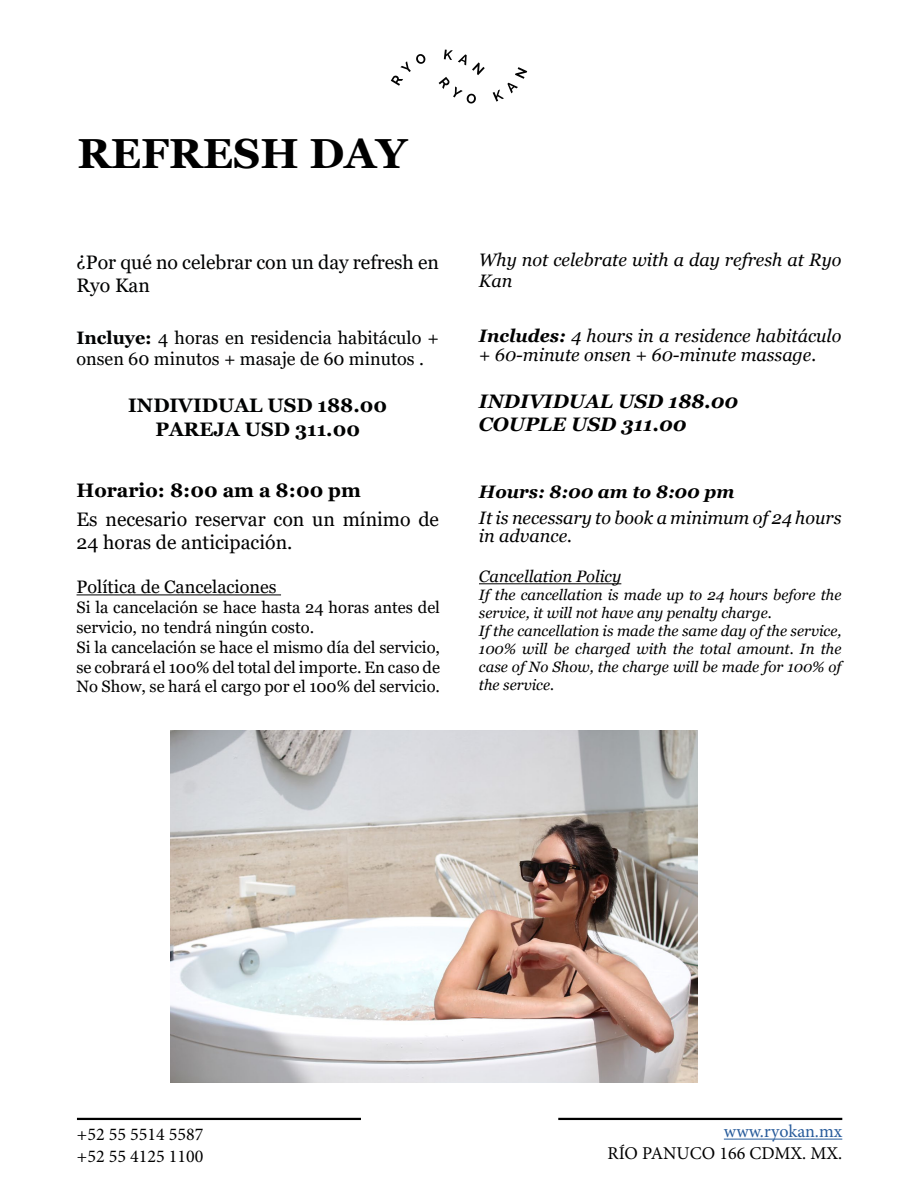
<style>
.page{position:relative;width:918px;height:1188px;background:#fff}
.page>*{position:absolute;margin:0;border:0;box-sizing:border-box;transform-origin:0 0}
.t1{font:700 42px "Georgia";color:#000}
.t2{font:19.5px/23.4px "Georgia";color:#000}
.t3{font:19.5px/23.4px "Georgia";color:#010202}
.t4{font:700 19.5px/23.4px "Georgia";color:#010202;text-align:center}
.t5{font:italic 700 19.5px/23.4px "Georgia";color:#000}
.t6{font:700 19.5px "Georgia";color:#000}
.t7{font:italic 18px/21.6px "Georgia";color:#000}
.t8{font:18px/21.6px "Georgia";color:#010202}
.t9{font:18px/21.6px "Minion Pro";color:#000}
.t10{font:18px "Georgia";color:#000}
.t11{font:italic 700 18px "Georgia";color:#000}
.t12{font:18px "Minion Pro";color:#275b9b}
.t13{font:16.5px/19.8px "Georgia";color:#000}
.t14{font:italic 16.5px "Georgia";color:#000}
.t15{font:italic 15px/18px "Georgia";color:#000}
.s1{font-weight:700}
</style>
<div class="page">
<svg style="left:493px;top:67px;width:34px;height:35px"></svg>
<svg style="left:391px;top:54px;width:34px;height:32px"></svg>
<svg style="left:439px;top:50px;width:46px;height:54px"></svg>
<hr style="left:77px;top:1118px;width:284px;height:2px;background:#000">
<hr style="left:558px;top:1118px;width:284px;height:2px;background:#000">
<hr style="left:724px;top:1139px;width:118px;height:1px;background:#275b9b">
<hr style="left:479px;top:583px;width:142px;height:1px;background:#000">
<hr style="left:77px;top:594px;width:204px;height:1px;background:#000">
<img style="left:171px;top:730px;width:527px;height:352px">
<h1 class="t1" style="left:77px;top:127px;width:331px">REFRESH DAY</h1>
<h2 class="t3" style="left:77px;top:251px;width:364px">¿Por qué no celebrar con un day refresh en<br>Ryo Kan</h2>
<p class="t8" style="left:77px;top:327px;width:364px"><span class="s1">Incluye:</span> 4 horas en residencia habitáculo + onsen 60 minutos + masaje de 60 minutos .</p>
<h2 class="t4" style="left:128px;top:394px;width:260px">INDIVIDUAL USD 188.00<br>PAREJA USD 311.00</h2>
<h2 class="t6" style="left:77px;top:477px;width:286px">Horario: 8:00 am a 8:00 pm</h2>
<h2 class="t2" style="left:77px;top:508px;width:364px">Es necesario reservar con un mínimo de<br>24 horas de anticipación.</h2>
<p class="t10" style="left:77px;top:576px;width:202px">Política de Cancelaciones</p>
<p class="t13" style="left:77px;top:598px;width:365px">Si la cancelación se hace hasta 24 horas antes del servicio, no tendrá ningún costo.<br>Si la cancelación se hace el mismo día del servicio, se cobrará el 100% del total del importe. En caso de No Show, se hará el cargo por el 100% del servicio.</p>
<p class="t7" style="left:479px;top:249px;width:364px">Why not celebrate with a day refresh at Ryo<br>Kan</p>
<p class="t7" style="left:479px;top:326px;width:364px;line-height:19.5px"><span class="s1">Includes:</span> 4 hours in a residence habitáculo + 60-minute onsen + 60-minute massage.</p>
<h2 class="t5" style="left:479px;top:390px;width:261px">INDIVIDUAL USD 188.00<br>COUPLE USD 311.00</h2>
<p class="t11" style="left:479px;top:480px;width:257px">Hours: 8:00 am to 8:00 pm</p>
<p class="t7" style="left:479px;top:508px;width:364px;line-height:18px">It is necessary to book a minimum of 24 hours in advance.</p>
<p class="t14" style="left:479px;top:566px;width:144px">Cancellation Policy</p>
<p class="t15" style="left:479px;top:586px;width:364px">If the cancellation is made up to 24 hours before the service, it will not have any penalty charge.<br>If the cancellation is made the same day of the service, 100% will be charged with the total amount. In the case of No Show, the charge will be made for 100% of the service.</p>
<p class="t9" style="left:77px;top:1124px;width:128px">+52 55 5514 5587 +52 55 4125 1100</p>
<p class="t12" style="left:724px;top:1120px;width:120px">www.ryokan.mx</p>
<p class="t9" style="left:608px;top:1142px;width:236px">RÍO PANUCO 166 CDMX. MX.</p>
</div>
